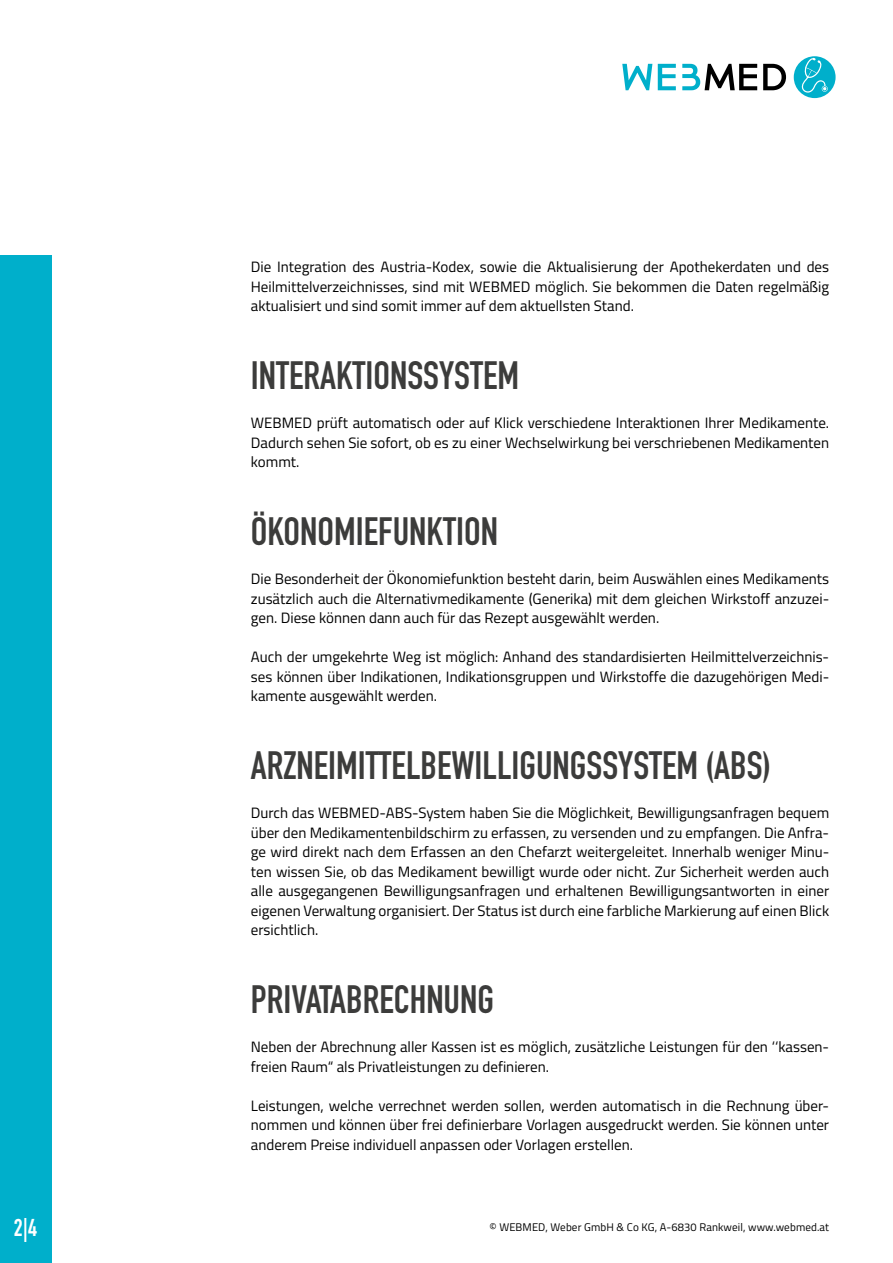
<style>
.page{position:relative;width:893px;height:1263px;background:#fff}
.page>*{position:absolute;margin:0;border:0;box-sizing:border-box;transform-origin:0 0}
.t1{font:39px "DIN Engschrift";color:#3c3c3b}
.t2{font:24px "DIN Engschrift";color:#fff}
.t3{font:15px/19.5px "Titillium Web";color:#000;text-align:justify}
.t4{font:11.1px "Titillium Web";letter-spacing:.01em;color:#000}
</style>
<div class="page">
<svg style="left:658px;top:64px;width:18px;height:26px"></svg>
<svg style="left:622px;top:64px;width:30px;height:26px"></svg>
<svg style="left:763px;top:64px;width:23px;height:26px"></svg>
<svg style="left:682px;top:64px;width:75px;height:26px"></svg>
<div style="left:794px;top:56px;width:42px;height:42px;background:#00afcb;border-radius:50%"></div>
<svg style="left:801px;top:58px;width:27px;height:35px"></svg>
<div style="left:0;top:255px;width:51px;height:1008px;background:#00afcb"></div>
<h2 class="t2" style="left:14px;top:1213px;width:25px">2|4</h2>
<p class="t3" style="left:251px;top:256px;width:580px">Die Integration des Austria-Kodex, sowie die Aktualisierung der Apothekerdaten und des Heilmittelverzeichnisses, sind mit WEBMED möglich. Sie bekommen die Daten regelmäßig aktualisiert und sind somit immer auf dem aktuellsten Stand.</p>
<h1 class="t1" style="left:251px;top:353px;width:270px">INTERAKTIONSSYSTEM</h1>
<p class="t3" style="left:251px;top:412px;width:580px">WEBMED prüft automatisch oder auf Klick verschiedene Interaktionen Ihrer Medikamente.<br>Dadurch sehen Sie sofort, ob es zu einer Wechselwirkung bei verschriebenen Medikamenten kommt.</p>
<h1 class="t1" style="left:251px;top:509px;width:249px">ÖKONOMIEFUNKTION</h1>
<p class="t3" style="left:251px;top:568px;width:580px">Die Besonderheit der Ökonomiefunktion besteht darin, beim Auswählen eines Medikaments zusätzlich auch die Alternativmedikamente (Generika) mit dem gleichen Wirkstoff anzuzei&shy;gen. Diese können dann auch für das Rezept ausgewählt werden.</p>
<p class="t3" style="left:251px;top:646px;width:580px">Auch der umgekehrte Weg ist möglich: Anhand des standardisierten Heilmittelverzeichnis&shy;ses können über Indikationen, Indikationsgruppen und Wirkstoffe die dazugehörigen Medi&shy;kamente ausgewählt werden.</p>
<h1 class="t1" style="left:251px;top:743px;width:522px">ARZNEIMITTELBEWILLIGUNGSSYSTEM (ABS)</h1>
<p class="t3" style="left:251px;top:802px;width:580px">Durch das WEBMED-ABS-System haben Sie die Möglichkeit, Bewilligungsanfragen bequem über den Medikamentenbildschirm zu erfassen, zu versenden und zu empfangen. Die Anfra&shy;ge wird direkt nach dem Erfassen an den Chefarzt weitergeleitet. Innerhalb weniger Minu&shy;ten wissen Sie, ob das Medikament bewilligt wurde oder nicht. Zur Sicherheit werden auch alle ausgegangenen Bewilligungsanfragen und erhaltenen Bewilligungsantworten in einer eigenen Verwaltung organisiert. Der Status ist durch eine farbliche Markierung auf einen Blick ersichtlich.</p>
<h1 class="t1" style="left:251px;top:977px;width:245px">PRIVATABRECHNUNG</h1>
<p class="t3" style="left:251px;top:1036px;width:580px">Neben der Abrechnung aller Kassen ist es möglich, zusätzliche Leistungen für den ‘‘kassen&shy;freien Raum“ als Privatleistungen zu definieren.</p>
<p class="t3" style="left:251px;top:1095px;width:580px">Leistungen, welche verrechnet werden sollen, werden automatisch in die Rechnung über&shy;nommen und können über frei definierbare Vorlagen ausgedruckt werden. Sie können unter anderem Preise individuell anpassen oder Vorlagen erstellen.</p>
<p class="t4" style="left:490px;top:1219px;width:341px">© WEBMED, Weber GmbH &amp; Co KG, A-6830 Rankweil, www.webmed.at</p>
</div>
